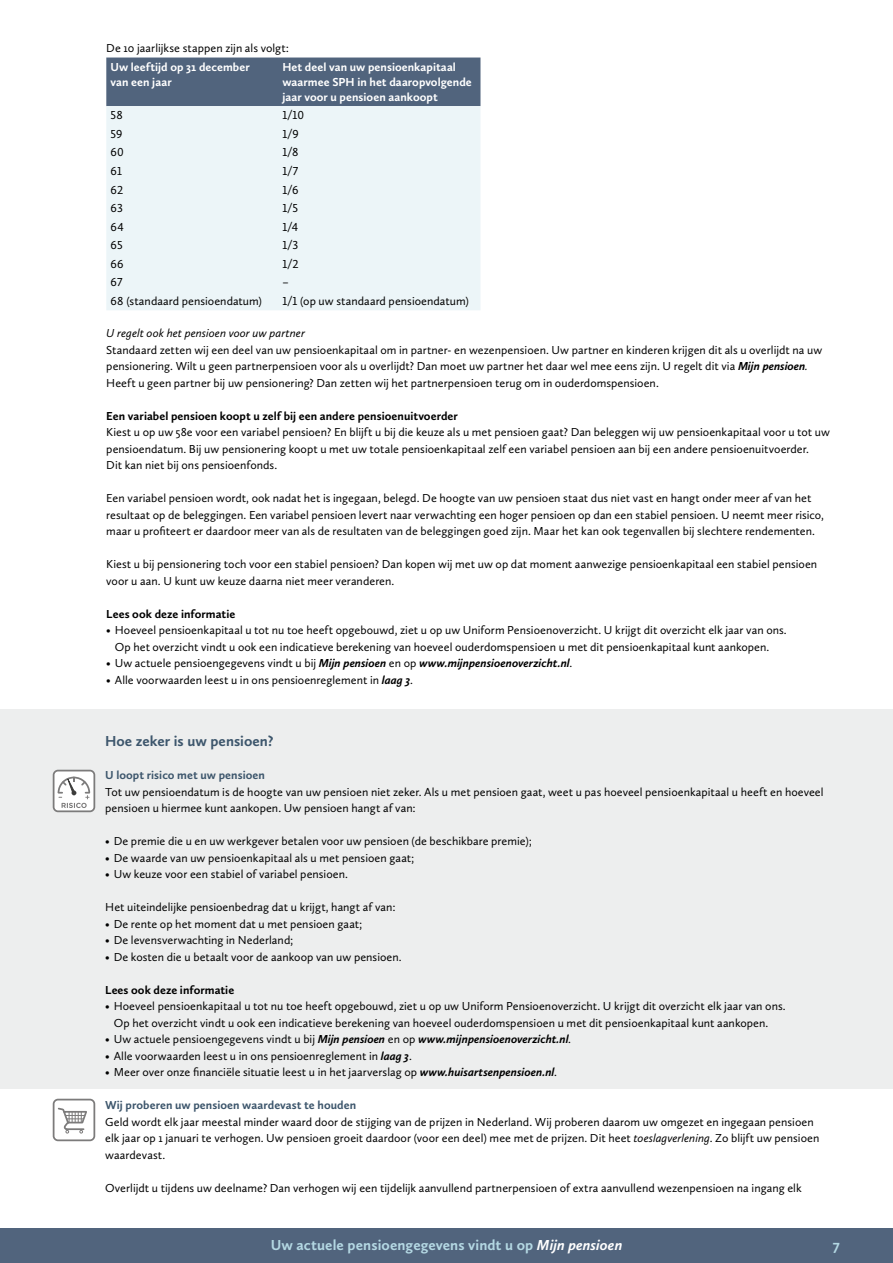
<style>
.page{position:relative;width:893px;height:1263px;background:#fff}
.page>*{position:absolute;margin:0;border:0;box-sizing:border-box;transform-origin:0 0}
.t1{font:700 15px "Calluna Sans";letter-spacing:.005em;color:#b4d8e3}
.t2{font:700 15px "Calluna Sans";color:#3d566c}
.t3{font:12px/16.5px "Calluna Sans";letter-spacing:.005em;color:#000}
.t4{font:700 12px/15px "Calluna Sans";letter-spacing:.005em;color:#fff}
.t5{font:700 12px "Calluna Sans";letter-spacing:.005em;color:#000}
.t6{font:700 12px "Calluna Sans";letter-spacing:.005em;color:#3d566c}
.t7{font:italic 12px "Calluna Sans";color:#000}
.s1{font-weight:700;font-style:italic}
.s2{font-style:italic}
.s3{font-style:italic;color:#fff}
</style>
<div class="page">
<div style="left:0;top:709px;width:893px;height:380px;background:#edeeee"></div>
<div style="left:106px;top:58px;width:374px;height:48px;background:#51647d"></div>
<div style="left:106px;top:106px;width:374px;height:204px;background:#ecf5f8"></div>
<svg style="left:53px;top:770px;width:42px;height:42px;background:#d9d9d9"></svg>
<svg style="left:53px;top:1099px;width:42px;height:42px"></svg>
<div style="left:0;top:1229px;width:893px;height:34px;background:#51647d"></div>
<p class="t3" style="left:106px;top:39px;width:184px">De 10 jaarlijkse stappen zijn als volgt:</p>
<p class="t4" style="left:111px;top:59px;width:141px">Uw leeftijd op 31 december van een jaar</p>
<p class="t4" style="left:282px;top:59px;width:191px">Het deel van uw pensioenkapitaal waarmee SPH in het daaropvolgende jaar voor u pensioen aankoopt</p>
<p class="t3" style="left:111px;top:107px;width:14px">58</p>
<p class="t3" style="left:282px;top:107px;width:23px">1/10</p>
<p class="t3" style="left:111px;top:125px;width:13px">59</p>
<p class="t3" style="left:282px;top:125px;width:18px">1/9</p>
<p class="t3" style="left:111px;top:144px;width:15px">60</p>
<p class="t3" style="left:282px;top:144px;width:18px">1/8</p>
<p class="t3" style="left:111px;top:163px;width:13px">61</p>
<p class="t3" style="left:282px;top:163px;width:17px">1/7</p>
<p class="t3" style="left:111px;top:181px;width:14px">62</p>
<p class="t3" style="left:282px;top:181px;width:17px">1/6</p>
<p class="t3" style="left:111px;top:200px;width:14px">63</p>
<p class="t3" style="left:282px;top:200px;width:17px">1/5</p>
<p class="t3" style="left:111px;top:218px;width:15px">64</p>
<p class="t3" style="left:282px;top:218px;width:17px">1/4</p>
<p class="t3" style="left:111px;top:237px;width:14px">65</p>
<p class="t3" style="left:282px;top:237px;width:17px">1/3</p>
<p class="t3" style="left:111px;top:255px;width:15px">66</p>
<p class="t3" style="left:282px;top:255px;width:18px">1/2</p>
<p class="t3" style="left:111px;top:274px;width:13px">67</p>
<p class="t3" style="left:282px;top:274px;width:8px">–</p>
<p class="t3" style="left:111px;top:293px;width:153px">68 (standaard pensioendatum)</p>
<p class="t3" style="left:282px;top:293px;width:188px">1/1 (op uw standaard pensioendatum)</p>
<p class="t7" style="left:106px;top:326px;width:200px">U regelt ook het pensioen voor uw partner</p>
<p class="t3" style="left:106px;top:341px;width:718px">Standaard zetten wij een deel van uw pensioenkapitaal om in partner- en wezenpensioen. Uw partner en kinderen krijgen dit als u overlijdt na uw pensionering. Wilt u geen partnerpensioen voor als u overlijdt? Dan moet uw partner het daar wel mee eens zijn. U regelt dit via <span class="s1">Mijn pensioen</span><span class="s2">.<br></span>Heeft u geen partner bij uw pensionering? Dan zetten wij het partnerpensioen terug om in ouderdomspensioen.</p>
<p class="t5" style="left:106px;top:408px;width:353px">Een variabel pensioen koopt u zelf bij een andere pensioenuitvoerder</p>
<p class="t3" style="left:106px;top:424px;width:725px">Kiest u op uw 58e voor een variabel pensioen? En blijft u bij die keuze als u met pensioen gaat? Dan beleggen wij uw pensioenkapitaal voor u tot uw pensioendatum. Bij uw pensionering koopt u met uw totale pensioenkapitaal zelf een variabel pensioen aan bij een andere pensioenuitvoerder.<br>Dit kan niet bij ons pensioenfonds.</p>
<p class="t3" style="left:106px;top:490px;width:719px">Een variabel pensioen wordt, ook nadat het is ingegaan, belegd. De hoogte van uw pensioen staat dus niet vast en hangt onder meer af van het resultaat op de beleggingen. Een variabel pensioen levert naar verwachting een hoger pensioen op dan een stabiel pensioen. U neemt meer risico, maar u profiteert er daardoor meer van als de resultaten van de beleggingen goed zijn. Maar het kan ook tegenvallen bij slechtere rendementen.</p>
<p class="t3" style="left:106px;top:556px;width:712px">Kiest u bij pensionering toch voor een stabiel pensioen? Dan kopen wij met uw op dat moment aanwezige pensioenkapitaal een stabiel pensioen voor u aan. U kunt uw keuze daarna niet meer veranderen.</p>
<p class="t5" style="left:106px;top:606px;width:130px">Lees ook deze informatie</p>
<p class="t3" style="left:115px;top:622px;width:673px;text-indent:-9px">• Hoeveel pensioenkapitaal u tot nu toe heeft opgebouwd, ziet u op uw Uniform Pensioenoverzicht. U krijgt dit overzicht elk jaar van ons.<br>Op het overzicht vindt u ook een indicatieve berekening van hoeveel ouderdomspensioen u met dit pensioenkapitaal kunt aankopen.</p>
<p class="t3" style="left:106px;top:655px;width:467px">• Uw actuele pensioengegevens vindt u bij <span class="s1">Mijn pensioen</span> en op <span class="s1">www.mijnpensioenoverzicht.nl</span>.</p>
<p class="t3" style="left:106px;top:671px;width:308px">• Alle voorwaarden leest u in ons pensioenreglement in <span class="s1">laag 3</span>.</p>
<p class="t2" style="left:105px;top:732px;width:170px">Hoe zeker is uw pensioen?</p>
<p class="t6" style="left:105px;top:768px;width:161px">U loopt risico met uw pensioen</p>
<p class="t3" style="left:105px;top:783px;width:720px">Tot uw pensioendatum is de hoogte van uw pensioen niet zeker. Als u met pensioen gaat, weet u pas hoeveel pensioenkapitaal u heeft en hoeveel pensioen u hiermee kunt aankopen. Uw pensioen hangt af van:</p>
<p class="t3" style="left:105px;top:833px;width:428px">• De premie die u en uw werkgever betalen voor uw pensioen (de beschikbare premie);</p>
<p class="t3" style="left:105px;top:849px;width:311px">• De waarde van uw pensioenkapitaal als u met pensioen gaat;</p>
<p class="t3" style="left:105px;top:866px;width:244px">• Uw keuze voor een stabiel of variabel pensioen.</p>
<p class="t3" style="left:105px;top:899px;width:292px">Het uiteindelijke pensioenbedrag dat u krijgt, hangt af van:</p>
<p class="t3" style="left:105px;top:915px;width:259px">• De rente op het moment dat u met pensioen gaat;</p>
<p class="t3" style="left:105px;top:932px;width:190px">• De levensverwachting in Nederland;</p>
<p class="t3" style="left:105px;top:948px;width:298px">• De kosten die u betaalt voor de aankoop van uw pensioen.</p>
<p class="t5" style="left:105px;top:982px;width:130px">Lees ook deze informatie</p>
<p class="t3" style="left:114px;top:998px;width:673px;text-indent:-9px">• Hoeveel pensioenkapitaal u tot nu toe heeft opgebouwd, ziet u op uw Uniform Pensioenoverzicht. U krijgt dit overzicht elk jaar van ons.<br>Op het overzicht vindt u ook een indicatieve berekening van hoeveel ouderdomspensioen u met dit pensioenkapitaal kunt aankopen.</p>
<p class="t3" style="left:105px;top:1031px;width:467px">• Uw actuele pensioengegevens vindt u bij <span class="s1">Mijn pensioen</span> en op <span class="s1">www.mijnpensioenoverzicht.nl</span>.</p>
<p class="t3" style="left:105px;top:1047px;width:308px">• Alle voorwaarden leest u in ons pensioenreglement in <span class="s1">laag 3</span>.</p>
<p class="t3" style="left:105px;top:1064px;width:453px">• Meer over onze financiële situatie leest u in het jaarverslag op <span class="s1">www.huisartsenpensioen.nl</span>.</p>
<p class="t6" style="left:105px;top:1098px;width:252px">Wij proberen uw pensioen waardevast te houden</p>
<p class="t3" style="left:105px;top:1113px;width:716px">Geld wordt elk jaar meestal minder waard door de stijging van de prijzen in Nederland. Wij proberen daarom uw omgezet en ingegaan pensioen elk jaar op 1 januari te verhogen. Uw pensioen groeit daardoor (voor een deel) mee met de prijzen. Dit heet <span class="s2">toeslagverlening</span>. Zo blijft uw pensioen waardevast.</p>
<p class="t3" style="left:105px;top:1179px;width:698px">Overlijdt u tijdens uw deelname? Dan verhogen wij een tijdelijk aanvullend partnerpensioen of extra aanvullend wezenpensioen na ingang elk</p>
<p class="t1" style="left:271px;top:1236px;width:353px">Uw actuele pensioengegevens vindt u op <span class="s3">Mijn pensioen</span></p>
<p class="t1" style="left:833px;top:1236px;width:9px">7</p>
</div>
